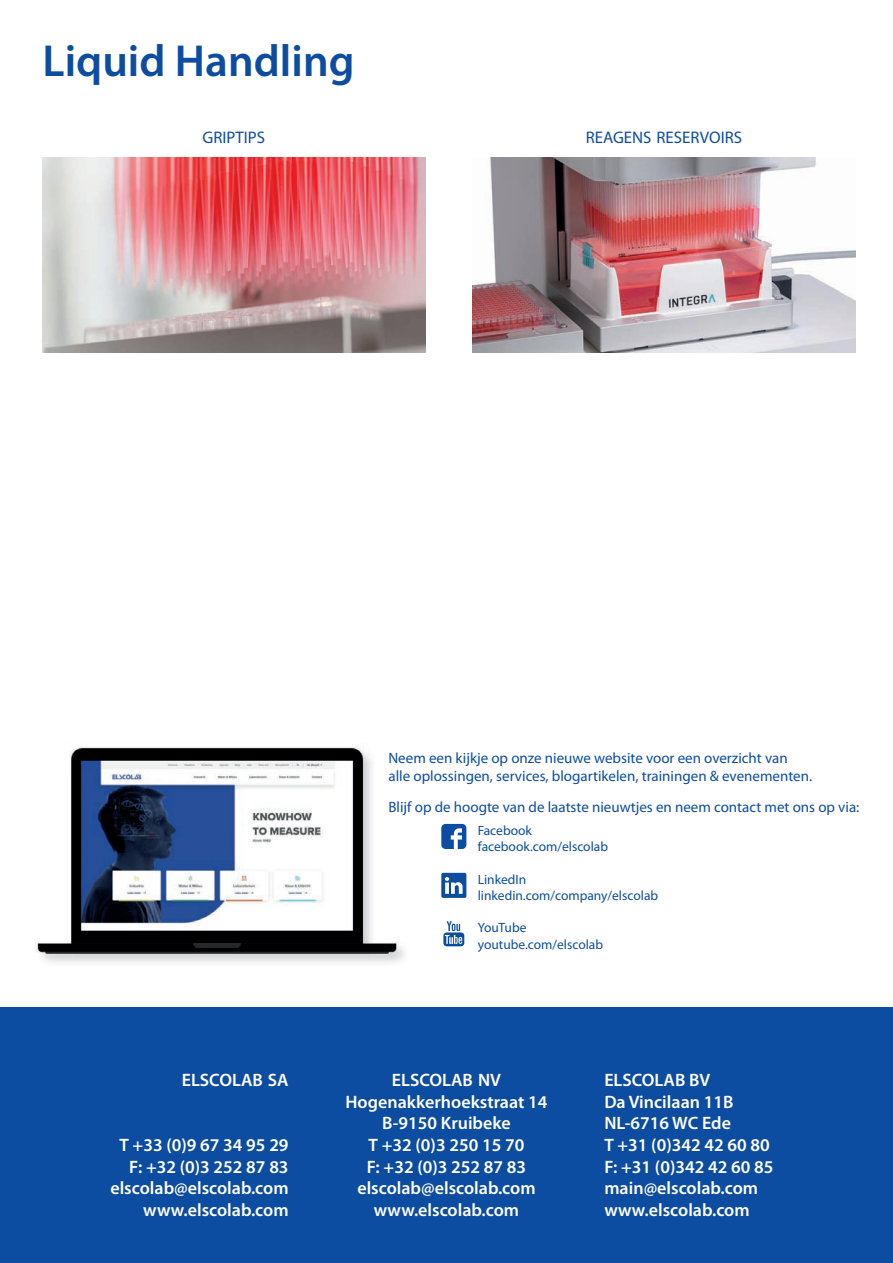
<style>
.page{position:relative;width:893px;height:1263px;background:#fff}
.page>*{position:absolute;margin:0;border:0;box-sizing:border-box;transform-origin:0 0}
.t1{font:600 45px "Myriad Pro";color:#0d4da1}
.t2{font:600 18px/21.6px "Myriad Pro";color:#fff;text-align:center}
.t3{font:16.8px "Myriad Pro";color:#0d4da1}
.t4{font:15px/18px "Myriad Pro";color:#0d4da1}
.t5{font:13.5px/16.2px "Myriad Pro";color:#0d4da1}
</style>
<div class="page">
<div style="left:0;top:1008px;width:893px;height:255px;background:#0d4da1"></div>
<svg style="left:441px;top:824px;width:25px;height:25px"></svg>
<svg style="left:441px;top:873px;width:25px;height:25px"></svg>
<svg style="left:443px;top:921px;width:21px;height:25px"></svg>
<img style="left:36px;top:746px;width:365px;height:212px">
<img style="left:43px;top:157px;width:382px;height:196px">
<img style="left:472px;top:157px;width:383px;height:196px">
<h1 class="t1" style="left:43px;top:33px;width:314px">Liquid Handling</h1>
<p class="t3" style="left:203px;top:127px;width:64px">GRIPTIPS</p>
<p class="t3" style="left:586px;top:127px;width:158px">REAGENS RESERVOIRS</p>
<p class="t4" style="left:388px;top:748px;width:425px">Neem een kijkje op onze nieuwe website voor een overzicht van alle oplossingen, services, blogartikelen, trainingen &amp; evenementen.</p>
<p class="t4" style="left:388px;top:798px;width:472px">Blijf op de hoogte van de laatste nieuwtjes en neem contact met ons op via:</p>
<p class="t2" style="left:182px;top:1069px;width:108px">ELSCOLAB SA</p>
<p class="t2" style="left:110px;top:1134px;width:180px;text-align:right">T +33 (0)9 67 34 95 29<br>F: +32 (0)3 252 87 83 elscolab@elscolab.com www.elscolab.com</p>
<p class="t5" style="left:478px;top:822px;width:132px">Facebook facebook.com/elscolab</p>
<p class="t5" style="left:478px;top:871px;width:182px">LinkedIn linkedin.com/company/elscolab</p>
<p class="t5" style="left:478px;top:919px;width:127px">YouTube youtube.com/elscolab</p>
<p class="t2" style="left:346px;top:1069px;width:203px">ELSCOLAB NV<br>Hogenakkerhoekstraat 14<br>B-9150 Kruibeke<br>T +32 (0)3 250 15 70<br>F: +32 (0)3 252 87 83 elscolab@elscolab.com www.elscolab.com</p>
<p class="t2" style="left:604px;top:1069px;width:171px;text-align:left">ELSCOLAB BV<br>Da Vincilaan 11B<br>NL-6716 WC Ede<br>T +31 (0)342 42 60 80<br>F: +31 (0)342 42 60 85 main@elscolab.com www.elscolab.com</p>
</div>
